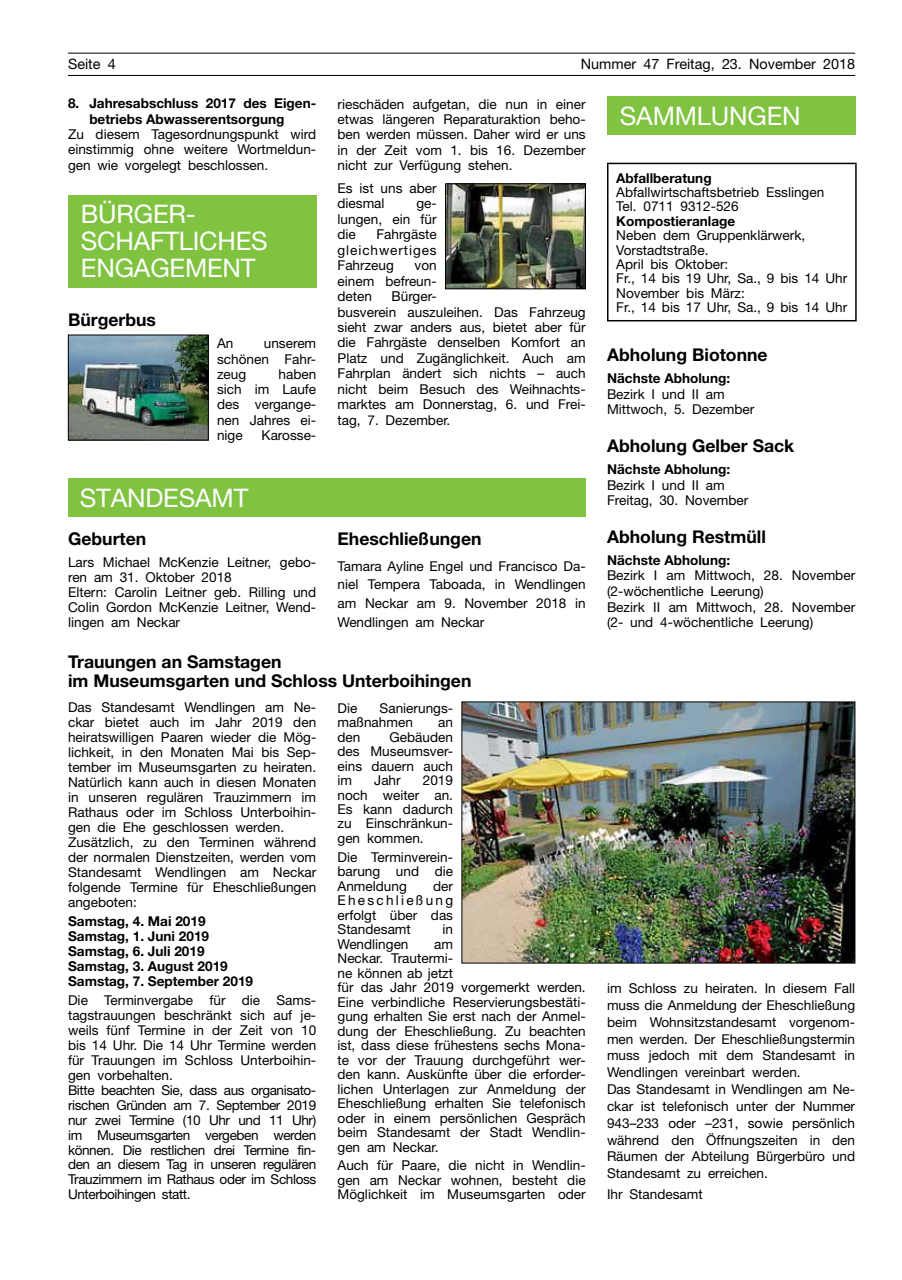
<style>
.page{position:relative;width:902px;height:1280px;background:#fff}
.page>*{position:absolute;margin:0;border:0;box-sizing:border-box;transform-origin:0 0}
.t1{font:25.65px/27.2px "Helvetica Neue";letter-spacing:-.005em;color:#fff}
.t2{font:700 17.55px/19.2px "Helvetica Neue";color:#000}
.t3{font:14.4px "Helvetica Neue";color:#000}
.t4{font:13.65px/14.5px "Helvetica Neue";color:#000;text-align:justify}
.t5{font:13.65px/15px "Helvetica Neue";letter-spacing:-.03em;color:#000}
.t6{font:700 13.65px/15px "Helvetica Neue";color:#000}
</style>
<div class="page">
<hr style="left:68px;top:53px;width:787px;height:1px;background:#000">
<hr style="left:68px;top:75px;width:787px;height:1px;background:#000">
<div style="left:68px;top:195px;width:248px;height:92px;background:#80c341"></div>
<img style="left:70px;top:337px;width:136px;height:101px">
<div style="left:68px;top:335px;width:140px;height:105px;border:1px solid #000"></div>
<img style="left:447px;top:186px;width:136px;height:101px">
<div style="left:445px;top:184px;width:140px;height:105px;border:1px solid #000"></div>
<div style="left:68px;top:478px;width:517px;height:39px;background:#80c341"></div>
<img style="left:463px;top:704px;width:390px;height:257px">
<div style="left:461px;top:702px;width:394px;height:261px;border:1px solid #000"></div>
<div style="left:607px;top:96px;width:248px;height:39px;background:#80c341"></div>
<hr style="left:607px;top:163px;width:249px;height:1px;background:#000">
<hr style="left:607px;top:164px;width:1px;height:156px;background:#000">
<hr style="left:855px;top:164px;width:1px;height:156px;background:#000">
<hr style="left:607px;top:320px;width:249px;height:1px;background:#000">
<p class="t3" style="left:68px;top:56px;width:49px">Seite 4</p>
<p class="t3" style="left:580px;top:56px;width:276px">Nummer 47 Freitag, 23. November 2018</p>
<p class="t6" style="left:89px;top:96px;width:228px;text-indent:-21px">8. Jahresabschluss 2017 des Eigen&shy;betriebs Abwasserentsorgung</p>
<p class="t4" style="left:68px;top:126px;width:250px;line-height:15.3px">Zu diesem Tagesordnungspunkt wird einstimmig ohne weitere Wortmeldun&shy;gen wie vorgelegt beschlossen.</p>
<h1 class="t1" style="left:81px;top:200px;width:188px">BÜRGER-<br>SCHAFTLICHES<br>ENGAGEMENT</h1>
<p class="t2" style="left:68px;top:309px;width:89px">Bürgerbus</p>
<p class="t4" style="left:217px;top:336px;width:18px">An</p>
<p class="t4" style="left:337px;top:96px;width:250px;line-height:15.5px">rieschäden aufgetan, die nun in einer etwas längeren Reparaturaktion beho&shy;ben werden müssen. Daher wird er uns in der Zeit vom 1. bis 16. Dezember nicht zur Verfügung stehen.</p>
<p class="t4" style="left:337px;top:180px;width:101px;line-height:15.5px">Es ist uns aber diesmal</p>
<h1 class="t1" style="left:619px;top:102px;width:182px">SAMMLUNGEN</h1>
<p class="t6" style="left:616px;top:170px;width:97px">Abfallberatung</p>
<p class="t4" style="left:616px;top:185px;width:209px">Abfallwirtschaftsbetrieb Esslingen<br>Tel. 0711 9312-526</p>
<p class="t6" style="left:616px;top:213px;width:120px">Kompostieranlage</p>
<p class="t4" style="left:616px;top:228px;width:232px;text-align:left">Neben dem Gruppenklärwerk,<br>Vorstadtstraße.<br>April bis Oktober:<br>Fr., 14 bis 19 Uhr, Sa., 9 bis 14 Uhr<br>November bis März:<br>Fr., 14 bis 17 Uhr, Sa., 9 bis 14 Uhr</p>
<p class="t2" style="left:607px;top:345px;width:162px">Abholung Biotonne</p>
<p class="t6" style="left:607px;top:370px;width:125px">Nächste Abholung:</p>
<p class="t4" style="left:607px;top:386px;width:149px;line-height:15.6px">Bezirk I und II am<br>Mittwoch, 5. Dezember</p>
<p class="t2" style="left:607px;top:436px;width:189px">Abholung Gelber Sack</p>
<p class="t6" style="left:607px;top:461px;width:125px">Nächste Abholung:</p>
<p class="t4" style="left:607px;top:477px;width:143px;line-height:15.6px">Bezirk I und II am<br>Freitag, 30. November</p>
<p class="t2" style="left:607px;top:526px;width:160px">Abholung Restmüll</p>
<p class="t6" style="left:607px;top:552px;width:125px">Nächste Abholung:</p>
<p class="t4" style="left:607px;top:567px;width:250px;line-height:15.6px;text-align:left">Bezirk I am Mittwoch, 28. November (2-wöchentliche Leerung)<br>Bezirk II am Mittwoch, 28. November (2- und 4-wöchentliche Leerung)</p>
<p class="t4" style="left:337px;top:196px;width:101px;line-height:15.5px;text-indent:79px">ge&shy;lungen, ein für die</p>
<p class="t4" style="left:337px;top:226px;width:101px;line-height:15.5px;text-indent:39px">Fahrgäste gleichwertiges Fahrzeug</p>
<p class="t4" style="left:337px;top:257px;width:101px;line-height:15.5px;text-indent:77px">von einem befreun&shy;deten</p>
<p class="t4" style="left:337px;top:288px;width:250px;line-height:15.5px;text-align:left;text-indent:54px">Bürger-<br>busverein auszuleihen. Das Fahrzeug sieht zwar anders aus, bietet aber für die Fahrgäste denselben Komfort an<br>Platz und Zugänglichkeit. Auch am<br>Fahrplan ändert sich nichts – auch nicht beim Besuch des Weihnachts&shy;marktes am Donnerstag, 6. und Frei&shy;tag, 7. Dezember.</p>
<p class="t4" style="left:217px;top:335px;width:101px;line-height:15.3px;text-indent:47px">unserem schönen Fahr&shy;zeug</p>
<p class="t4" style="left:217px;top:366px;width:101px;line-height:15.3px;text-indent:61px">haben sich im Laufe des vergange&shy;nen Jahres ei&shy;nige</p>
<p class="t4" style="left:261px;top:428px;width:56px">Karosse-</p>
<h1 class="t1" style="left:80px;top:483px;width:170px">STANDESAMT</h1>
<p class="t2" style="left:337px;top:529px;width:145px">Eheschließungen</p>
<p class="t4" style="left:337px;top:556px;width:250px;line-height:18.9px">Tamara Ayline Engel und Francisco Da&shy;niel Tempera Taboada, in Wendlingen am Neckar am 9. November 2018 in Wendlingen am Neckar</p>
<p class="t2" style="left:68px;top:651px;width:405px">Trauungen an Samstagen<br>im Museumsgarten und Schloss Unterboihingen</p>
<p class="t4" style="left:68px;top:700px;width:250px;line-height:15px;text-align:left">Das Standesamt Wendlingen am Ne&shy;ckar bietet auch im Jahr 2019 den heiratswilligen Paaren wieder die Mög&shy;lichkeit, in den Monaten Mai bis Sep&shy;tember im Museumsgarten zu heiraten.<br>Natürlich kann auch in diesen Monaten in unseren regulären Trauzimmern im Rathaus oder im Schloss Unterboihin&shy;gen die Ehe geschlossen werden.<br>Zusätzlich, zu den Terminen während der normalen Dienstzeiten, werden vom Standesamt Wendlingen am Neckar folgende Termine für Eheschließungen angeboten:</p>
<p class="t6" style="left:68px;top:913px;width:187px">Samstag, 4. Mai 2019<br>Samstag, 1. Juni 2019<br>Samstag, 6. Juli 2019<br>Samstag, 3. August 2019<br>Samstag, 7. September 2019</p>
<p class="t5" style="left:68px;top:992px;width:250px">Die Terminvergabe für die Sams&shy;tagstrauungen beschränkt sich auf je&shy;weils fünf Termine in der Zeit von 10 bis 14 Uhr. Die 14 Uhr Termine werden für Trauungen im Schloss Unterboihin&shy;gen vorbehalten.<br>Bitte beachten Sie, dass aus organisato&shy;rischen Gründen am 7. September 2019 nur zwei Termine (10 Uhr und 11 Uhr) im Museumsgarten vergeben werden können. Die restlichen drei Termine fin&shy;den an diesem Tag in unseren regulären Trauzimmern im Rathaus oder im Schloss Unterboihingen statt.</p>
<p class="t2" style="left:68px;top:529px;width:80px">Geburten</p>
<p class="t4" style="left:68px;top:554px;width:250px;line-height:15.1px;text-align:left">Lars Michael McKenzie Leitner, gebo&shy;ren am 31. Oktober 2018<br>Eltern: Carolin Leitner geb. Rilling und<br>Colin Gordon McKenzie Leitner, Wend&shy;lingen am Neckar</p>
<p class="t4" style="left:337px;top:700px;width:117px;text-indent:42px">Sanierungs&shy;maßnahmen</p>
<p class="t4" style="left:337px;top:700px;width:21px">Die</p>
<p class="t4" style="left:438px;top:715px;width:16px">an</p>
<p class="t4" style="left:337px;top:729px;width:117px;text-indent:52px">Gebäuden des Museumsver&shy;eins dauern auch im</p>
<p class="t4" style="left:337px;top:729px;width:24px">den</p>
<p class="t4" style="left:374px;top:773px;width:28px">Jahr</p>
<p class="t4" style="left:337px;top:773px;width:117px;text-indent:85px">2019 noch weiter an.<br>Es kann dadurch zu Einschränkun&shy;gen kommen.</p>
<p class="t4" style="left:337px;top:849px;width:117px">Die Terminverein&shy;barung und die Anmeldung</p>
<p class="t4" style="left:337px;top:878px;width:117px;text-indent:96px">der Eheschließung erfolgt über das Standesamt</p>
<p class="t4" style="left:442px;top:922px;width:12px">in</p>
<p class="t4" style="left:337px;top:936px;width:72px">Wendlingen</p>
<p class="t4" style="left:337px;top:936px;width:250px;text-align:left;text-indent:97px">am<br>Neckar. Trautermi-<br>ne können ab jetzt<br>für das Jahr 2019 vorgemerkt werden.<br>Eine verbindliche Reservierungsbestäti&shy;gung erhalten Sie erst nach der Anmel&shy;dung der Eheschließung. Zu beachten ist, dass diese frühestens sechs Mona&shy;te vor der Trauung durchgeführt wer&shy;den kann. Auskünfte über die erforder&shy;lichen Unterlagen zur Anmeldung der<br>Eheschließung erhalten Sie telefonisch oder in einem persönlichen Gespräch beim Standesamt der Stadt Wendlin&shy;gen am Neckar.</p>
<p class="t4" style="left:337px;top:1158px;width:250px">Auch für Paare, die nicht in Wendlin&shy;gen am Neckar wohnen, besteht die Möglichkeit im Museumsgarten oder</p>
<p class="t4" style="left:607px;top:980px;width:250px;line-height:16.8px;text-align:left">im Schloss zu heiraten. In diesem Fall muss die Anmeldung der Eheschließung beim Wohnsitzstandesamt vorgenom&shy;men werden. Der Eheschließungstermin muss jedoch mit dem Standesamt in Wendlingen vereinbart werden.<br>Das Standesamt in Wendlingen am Ne&shy;ckar ist telefonisch unter der Nummer 943–233 oder –231, sowie persönlich während den Öffnungszeiten in den Räumen der Abteilung Bürgerbüro und Standesamt zu erreichen.</p>
<p class="t4" style="left:607px;top:1187px;width:97px">Ihr Standesamt</p>
</div>
